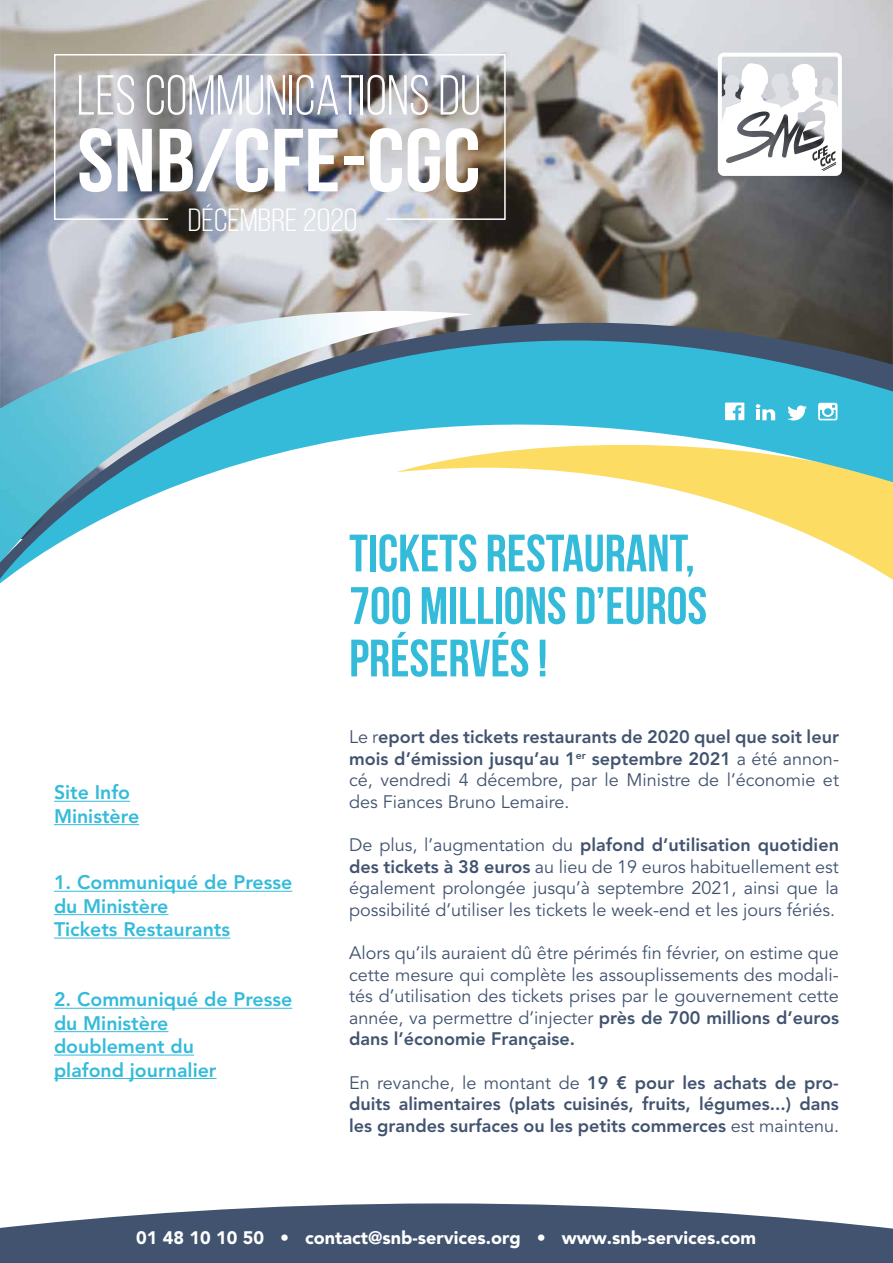
<style>
.page{position:relative;width:893px;height:1263px;background:#fff}
.page>*{position:absolute;margin:0;border:0;box-sizing:border-box;transform-origin:0 0}
.t1{font:700 89.4px "Bebas Neue";color:#fff;scale:1.1 1}
.t2{font:56.25px "Bebas Neue";color:#fff}
.t3{font:700 52.5px/52.5px "Bebas Neue";color:#34bbda}
.t4{font:32.1px "Bebas Neue";color:#fff;scale:1.11 1}
.t5{font:800 19.5px/23.4px "Avenir LT Std";color:#34bbda}
.t6{font:18px/21.6px "Avenir LT Std";color:#41536f;text-align:justify}
.t7{font:800 18px/21.6px "Avenir LT Std";color:#41536f;text-align:justify}
.t8{font:900 18px "Avenir LT Std";color:#fff}
.s1{font-weight:800}
.s2{font-weight:400}
</style>
<div class="page">
<img style="left:0;top:0;width:893px;height:168px">
<svg style="left:0;top:168px;width:893px;height:416px"></svg>
<img style="left:53px;top:53px;width:453px;height:168px">
<svg style="left:0;top:1203px;width:893px;height:60px;background:#5c6c83"></svg>
<hr style="left:54px;top:801px;width:76px;height:1px;background:#34bbda">
<hr style="left:54px;top:824px;width:85px;height:1px;background:#34bbda">
<hr style="left:54px;top:891px;width:238px;height:1px;background:#34bbda">
<hr style="left:54px;top:914px;width:115px;height:1px;background:#34bbda">
<hr style="left:54px;top:937px;width:176px;height:1px;background:#34bbda">
<hr style="left:54px;top:1008px;width:238px;height:1px;background:#34bbda">
<hr style="left:54px;top:1031px;width:115px;height:1px;background:#34bbda">
<hr style="left:54px;top:1054px;width:140px;height:1px;background:#34bbda">
<hr style="left:54px;top:1078px;width:163px;height:1px;background:#34bbda">
<svg style="left:718px;top:53px;width:124px;height:123px"></svg>
<svg style="left:818px;top:403px;width:19px;height:17px"></svg>
<svg style="left:787px;top:405px;width:20px;height:15px"></svg>
<svg style="left:756px;top:404px;width:19px;height:16px"></svg>
<svg style="left:725px;top:402px;width:19px;height:18px"></svg>
<h2 class="t2" style="left:77px;top:65px;width:406px">LES COMMUNICATIONS DU</h2>
<h1 class="t1" style="left:77px;top:111px;width:368px">SNB/CFE-CGC</h1>
<h3 class="t4" style="left:188px;top:202px;width:154px">DÉCEMBRE 2020</h3>
<p class="t5" style="left:54px;top:781px;width:87px">Site Info<br>Ministère</p>
<p class="t5" style="left:54px;top:871px;width:240px">1. Communiqué de Presse du Ministère<br>Tickets Restaurants</p>
<p class="t5" style="left:54px;top:988px;width:240px">2. Communiqué de Presse du Ministère<br>doublement du<br>plafond journalier</p>
<h3 class="t3" style="left:349px;top:526px;width:359px">TICKETS RESTAURANT,<br>700 MILLIONS D’EUROS<br>PRÉSERVÉS !</h3>
<p class="t6" style="left:349px;top:726px;width:491px">Le r<span class="s1">eport des tickets restaurants de 2020 quel que soit leur mois d’émission jusqu’au 1</span><sup>er</sup> <span class="s1">septembre 2021</span> a été annon&shy;cé, vendredi 4 décembre, par le Ministre de l’économie et des Fiances Bruno Lemaire.</p>
<p class="t6" style="left:349px;top:834px;width:491px">De plus, l’augmentation du <span class="s1">plafond d’utilisation quotidien des tickets à 38 euros</span> au lieu de 19 euros habituellement est également prolongée jusqu’à septembre 2021, ainsi que la possibilité d’utiliser les tickets le week-end et les jours fériés.</p>
<p class="t6" style="left:349px;top:942px;width:491px">Alors qu’ils auraient dû être périmés fin février, on estime que cette mesure qui complète les assouplissements des modali&shy;tés d’utilisation des tickets prises par le gouvernement cette année, va permettre d’injecter <span class="s1">près de 700 millions d’euros dans l’économie Française.</span></p>
<p class="t7" style="left:349px;top:1071px;width:491px"><span class="s2">En revanche, le montant de</span> 19 € pour les achats de pro&shy;duits alimentaires (plats cuisinés, fruits, légumes...) dans les grandes surfaces ou les petits commerces <span class="s2">est maintenu.</span></p>
<p class="t8" style="left:136px;top:1226px;width:621px">01 48 10 10 50 • contact@snb-services.org • www.snb-services.com</p>
</div>
